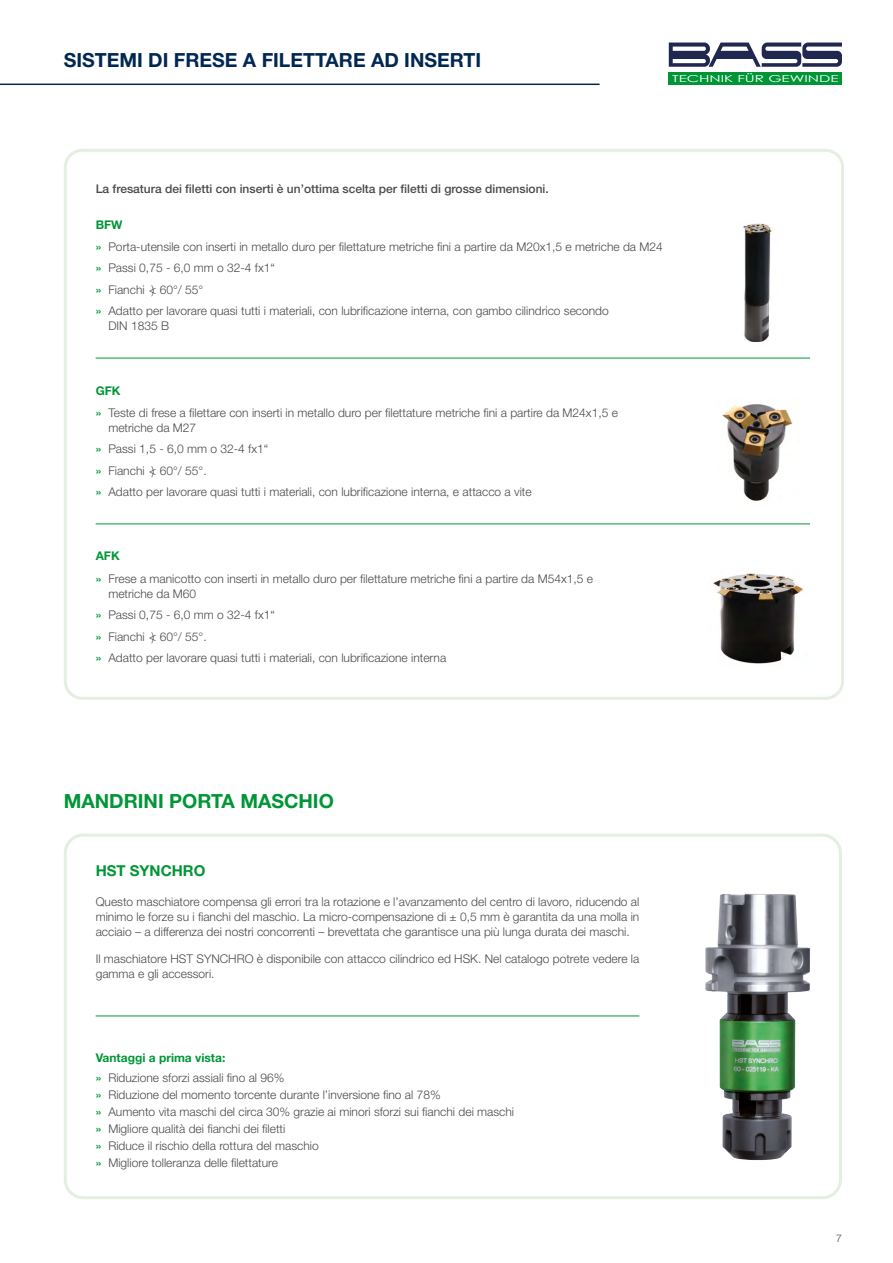
<style>
.page{position:relative;width:893px;height:1263px;background:#fff}
.page>*{position:absolute;margin:0;border:0;box-sizing:border-box;transform-origin:0 0}
.t1{font:700 19.5px "Helvetica Neue LT Std";color:#002851}
.t2{font:700 19.5px "Helvetica Neue LT Std";color:#009636}
.t3{font:700 15px "Helvetica Neue LT Std";color:#009636}
.t4{font:300 12px/21.5px "Helvetica Neue LT Std";color:#4a4a49}
.t5{font:500 12px "Helvetica Neue LT Std";color:#4a4a49}
.t6{font:700 12px "Helvetica Neue LT Std";color:#009636}
.t7{font:300 10.5px "Helvetica Neue LT Std";color:#4a4a49}
.t8{font:9.6px "Century Gothic";color:#fff;scale:1.58 1}
.s1{font-weight:500;color:#009636}
.s2{font-weight:700;color:#009636}
</style>
<div class="page">
<div style="left:669px;top:72px;width:173px;height:13px;background:#009636"></div>
<svg style="left:669px;top:43px;width:173px;height:24px"></svg>
<hr style="left:0;top:84px;width:600px;height:1px;background:#002851">
<div style="left:64px;top:149px;width:780px;height:551px;border:3px solid #e4efe1;border-radius:17px"></div>
<img style="left:705px;top:894px;width:105px;height:266px">
<div style="left:64px;top:834px;width:778px;height:365px;border:3px solid #e4efe1;border-radius:18px"></div>
<img style="left:743px;top:223px;width:29px;height:119px">
<img style="left:722px;top:404px;width:71px;height:98px">
<img style="left:713px;top:573px;width:91px;height:91px">
<hr style="left:96px;top:523px;width:714px;height:1px;background:#009636">
<hr style="left:96px;top:1015px;width:543px;height:1px;background:#009636">
<hr style="left:96px;top:358px;width:714px;height:1px;background:#009636">
<h1 class="t1" style="left:64px;top:48px;width:419px">SISTEMI DI FRESE A FILETTARE AD INSERTI</h1>
<p class="t8" style="left:672px;top:72px;width:107px">TECHNIK FÜR GEWINDE</p>
<p class="t5" style="left:96px;top:181px;width:455px">La fresatura dei filetti con inserti è un’ottima scelta per filetti di grosse dimensioni.</p>
<p class="t6" style="left:96px;top:217px;width:28px">BFW</p>
<p class="t4" style="left:96px;top:236px;width:569px"><span class="s1">»</span> Porta-utensile con inserti in metallo duro per filettature metriche fini a partire da M20x1,5 e metriche da M24 <span class="s1">»</span> Passi 0,75 - 6,0 mm o 32-4 fx1“<br><span class="s1">»</span> Fianchi )&lt; 60°/ 55°<br><span class="s1">»</span> Adatto per lavorare quasi tutti i materiali, con lubrificazione interna, con gambo cilindrico secondo</p>
<p class="t4" style="left:108px;top:315px;width:62px">DIN 1835 B</p>
<p class="t4" style="left:96px;top:379px;width:524px;line-height:22.4px"><span class="s2">GFK<br></span><span class="s1">»</span> Teste di frese a filettare con inserti in metallo duro per filettature metriche fini a partire da M24x1,5 e</p>
<p class="t4" style="left:96px;top:417px;width:437px;text-indent:13px">metriche da M27<br><span class="s1">»</span> Passi 1,5 - 6,0 mm o 32-4 fx1“<br><span class="s1">»</span> Fianchi )&lt; 60°/ 55°.<br><span class="s1">»</span> Adatto per lavorare quasi tutti i materiali, con lubrificazione interna, e attacco a vite</p>
<p class="t4" style="left:96px;top:545px;width:499px;line-height:22.4px"><span class="s2">AFK<br></span><span class="s1">»</span> Frese a manicotto con inserti in metallo duro per filettature metriche fini a partire da M54x1,5 e</p>
<p class="t4" style="left:96px;top:582px;width:352px;text-indent:13px">metriche da M60<br><span class="s1">»</span> Passi 0,75 - 6,0 mm o 32-4 fx1“<br><span class="s1">»</span> Fianchi )&lt; 60°/ 55°.<br><span class="s1">»</span> Adatto per lavorare quasi tutti i materiali, con lubrificazione interna</p>
<h1 class="t2" style="left:64px;top:789px;width:272px">MANDRINI PORTA MASCHIO</h1>
<p class="t3" style="left:96px;top:861px;width:111px">HST SYNCHRO</p>
<p class="t4" style="left:96px;top:894px;width:545px;line-height:15px;text-align:justify">Questo maschiatore compensa gli errori tra la rotazione e l’avanzamento del centro di lavoro, riducendo al minimo le forze su i fianchi del maschio. La micro-compensazione di ± 0,5 mm è garantita da una molla in acciaio – a differenza dei nostri concorrenti – brevettata che garantisce una più lunga durata dei maschi.</p>
<p class="t4" style="left:96px;top:951px;width:545px;line-height:15px">Il maschiatore HST SYNCHRO è disponibile con attacco cilindrico ed HSK. Nel catalogo potrete vedere la gamma e gli accessori.</p>
<p class="t4" style="left:96px;top:1048px;width:190px;line-height:19.2px"><span class="s2">Vantaggi a prima vista:<br></span><span class="s1">»</span> Riduzione sforzi assiali fino al 96%</p>
<p class="t4" style="left:96px;top:1086px;width:420px;line-height:17.1px"><span class="s1">»</span> Riduzione del momento torcente durante l’inversione fino al 78%<br><span class="s1">»</span> Aumento vita maschi del circa 30% grazie ai minori sforzi sui fianchi dei maschi <span class="s1">»</span> Migliore qualità dei fianchi dei filetti<br><span class="s1">»</span> Riduce il rischio della rottura del maschio<br><span class="s1">»</span> Migliore tolleranza delle filettature</p>
<p class="t7" style="left:836px;top:1231px;width:7px">7</p>
</div>
